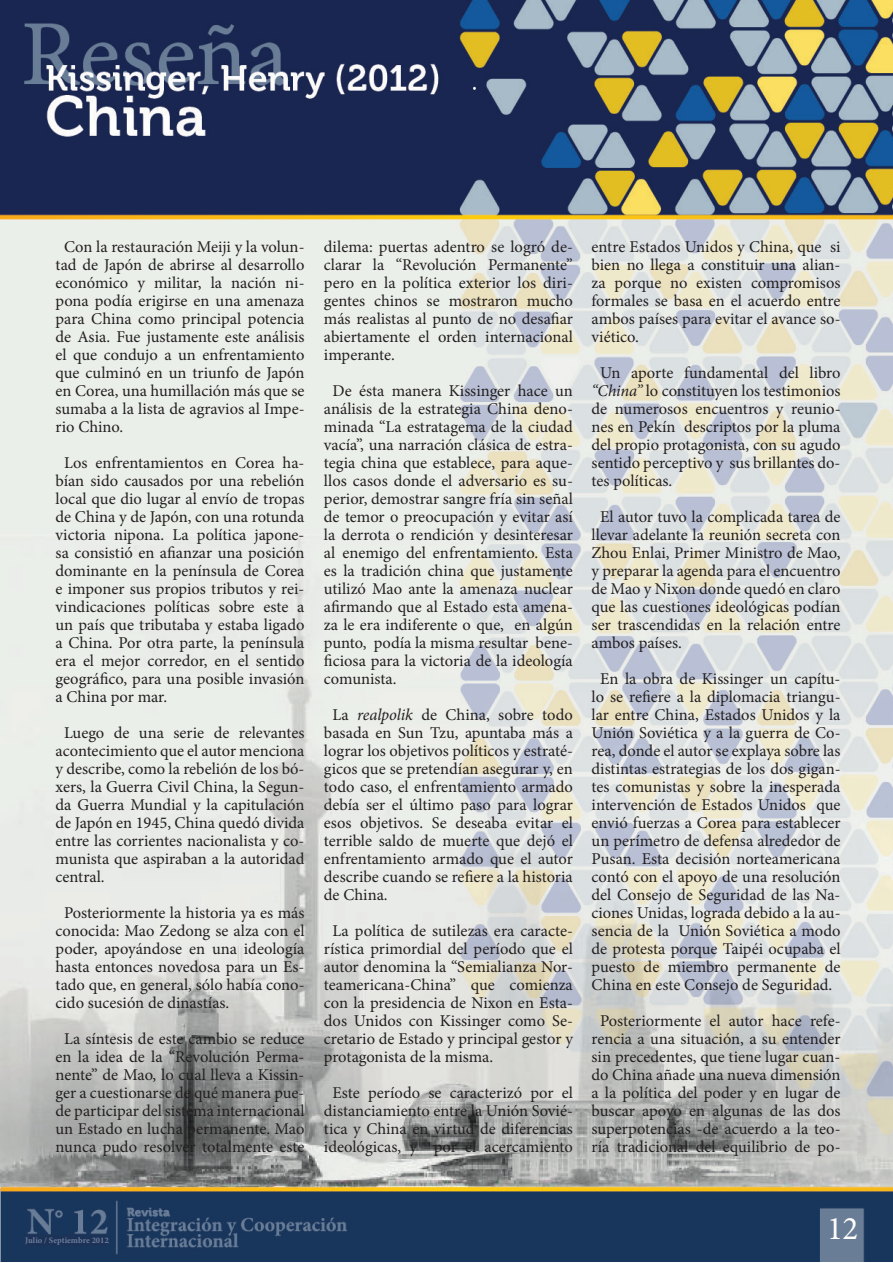
<style>
.page{position:relative;width:893px;height:1263px;background:#fff}
.page>*{position:absolute;margin:0;border:0;box-sizing:border-box;transform-origin:0 0}
.t1{font:33px "Minion Pro";color:#fffefc}
.t2{font:16.5px/18px "Minion Pro";color:#231f20;text-align:justify}
.t3{font:700 8.55px "Minion Pro";color:#6e7d9b}
.s1{font-style:italic}
</style>
<div class="page">
<img style="left:0;top:0;width:893px;height:1261px">
<div style="left:25px;top:1235px;width:83px;height:10px;background:#1c3257"></div>
<p class="t2" style="left:56px;top:238px;width:250px;text-indent:8px">Con la restauración Meiji y la volun&shy;tad de Japón de abrirse al desarrollo económico y militar, la nación ni&shy;pona podía erigirse en una amenaza para China como principal potencia de Asia. Fue justamente este análisis el que condujo a un enfrentamiento que culminó en un triunfo de Japón en Corea, una humillación más que se sumaba a la lista de agravios al Impe&shy;rio Chino.</p>
<p class="t2" style="left:56px;top:454px;width:250px;text-indent:8px">Los enfrentamientos en Corea ha&shy;bían sido causados por una rebelión local que dio lugar al envío de tropas de China y de Japón, con una rotunda victoria nipona. La política japone&shy;sa consistió en afianzar una posición dominante en la península de Corea e imponer sus propios tributos y rei&shy;vindicaciones políticas sobre este a un país que tributaba y estaba ligado a China. Por otra parte, la península era el mejor corredor, en el sentido geográfico, para una posible invasión a China por mar.</p>
<p class="t2" style="left:56px;top:724px;width:250px;text-indent:8px">Luego de una serie de relevantes acontecimiento que el autor menciona y describe, como la rebelión de los bó&shy;xers, la Guerra Civil China, la Segun&shy;da Guerra Mundial y la capitulación de Japón en 1945, China quedó divida entre las corrientes nacionalista y co&shy;munista que aspiraban a la autoridad central.</p>
<p class="t2" style="left:56px;top:904px;width:250px;text-indent:8px">Posteriormente la historia ya es más conocida: Mao Zedong se alza con el poder, apoyándose en una ideología hasta entonces novedosa para un Es&shy;tado que, en general, sólo había cono&shy;cido sucesión de dinastías.</p>
<p class="t2" style="left:56px;top:1030px;width:250px;text-align:center">La síntesis de este cambio se reduce en la idea de la “Revolución Perma&shy;nente” de Mao, lo cual lleva a Kissin&shy;ger a cuestionarse de qué manera pue&shy;de participar del sistema internacional un Estado en lucha permanente. Mao nunca pudo resolver totalmente este</p>
<p class="t2" style="left:324px;top:238px;width:250px">dilema: puertas adentro se logró de&shy;clarar la “Revolución Permanente” pero en la política exterior los diri&shy;gentes chinos se mostraron mucho más realistas al punto de no desafiar abiertamente el orden internacional imperante.</p>
<p class="t2" style="left:324px;top:382px;width:250px;text-indent:8px">De ésta manera Kissinger hace un análisis de la estrategia China deno&shy;minada “La estratagema de la ciudad vacía”, una narración clásica de estra&shy;tegia china que establece, para aque&shy;llos casos donde el adversario es su&shy;perior, demostrar sangre fría sin señal de temor o preocupación y evitar así la derrota o rendición y desinteresar al enemigo del enfrentamiento. Esta es la tradición china que justamente utilizó Mao ante la amenaza nuclear afirmando que al Estado esta amena&shy;za le era indiferente o que, en algún punto, podía la misma resultar bene&shy;ficiosa para la victoria de la ideología comunista.</p>
<p class="t2" style="left:324px;top:706px;width:250px;text-indent:8px">La <span class="s1">realpolik</span> de China, sobre todo basada en Sun Tzu, apuntaba más a lograr los objetivos políticos y estraté&shy;gicos que se pretendían asegurar y, en todo caso, el enfrentamiento armado debía ser el último paso para lograr esos objetivos. Se deseaba evitar el terrible saldo de muerte que dejó el enfrentamiento armado que el autor describe cuando se refiere a la historia de China.</p>
<p class="t2" style="left:324px;top:922px;width:250px;text-indent:8px">La política de sutilezas era caracte&shy;rística primordial del período que el autor denomina la “Semialianza Nor&shy;teamericana-China” que comienza con la presidencia de Nixon en Esta&shy;dos Unidos con Kissinger como Se&shy;cretario de Estado y principal gestor y protagonista de la misma.</p>
<p class="t2" style="left:324px;top:1084px;width:250px;text-align:center">Este período se caracterizó por el distanciamiento entre la Unión Sovié&shy;tica y China en virtud de diferencias ideológicas, y por el acercamiento</p>
<p class="t2" style="left:592px;top:238px;width:250px">entre Estados Unidos y China, que si bien no llega a constituir una alian&shy;za porque no existen compromisos formales se basa en el acuerdo entre ambos países para evitar el avance so&shy;viético.</p>
<p class="t2" style="left:592px;top:364px;width:250px;text-indent:8px">Un aporte fundamental del libro <span class="s1">“China”</span> lo constituyen los testimonios de numerosos encuentros y reunio&shy;nes en Pekín descriptos por la pluma del propio protagonista, con su agudo sentido perceptivo y sus brillantes do&shy;tes políticas.</p>
<p class="t2" style="left:592px;top:508px;width:250px;text-indent:8px">El autor tuvo la complicada tarea de llevar adelante la reunión secreta con Zhou Enlai, Primer Ministro de Mao, y preparar la agenda para el encuentro de Mao y Nixon donde quedó en claro que las cuestiones ideológicas podían ser trascendidas en la relación entre ambos países.</p>
<p class="t2" style="left:592px;top:670px;width:250px;text-align:center">En la obra de Kissinger un capítu&shy;lo se refiere a la diplomacia triangu&shy;lar entre China, Estados Unidos y la Unión Soviética y a la guerra de Co&shy;rea, donde el autor se explaya sobre las distintas estrategias de los dos gigan&shy;tes comunistas y sobre la inesperada intervención de Estados Unidos que envió fuerzas a Corea para establecer un perímetro de defensa alrededor de Pusan. Esta decisión norteamericana contó con el apoyo de una resolución del Consejo de Seguridad de las Na&shy;ciones Unidas, lograda debido a la au&shy;sencia de la Unión Soviética a modo de protesta porque Taipéi ocupaba el puesto de miembro permanente de China en este Consejo de Seguridad.</p>
<p class="t2" style="left:592px;top:1012px;width:250px;text-align:center">Posteriormente el autor hace refe&shy;rencia a una situación, a su entender sin precedentes, que tiene lugar cuan&shy;do China añade una nueva dimensión a la política del poder y en lugar de buscar apoyo en algunas de las dos superpotencias -de acuerdo a la teo&shy;ría tradicional del equilibrio de po-</p>
<p class="t3" style="left:25px;top:1234px;width:85px">Julio / Septiembre 2012</p>
<h1 class="t1" style="left:827px;top:1206px;width:33px">12</h1>
</div>
